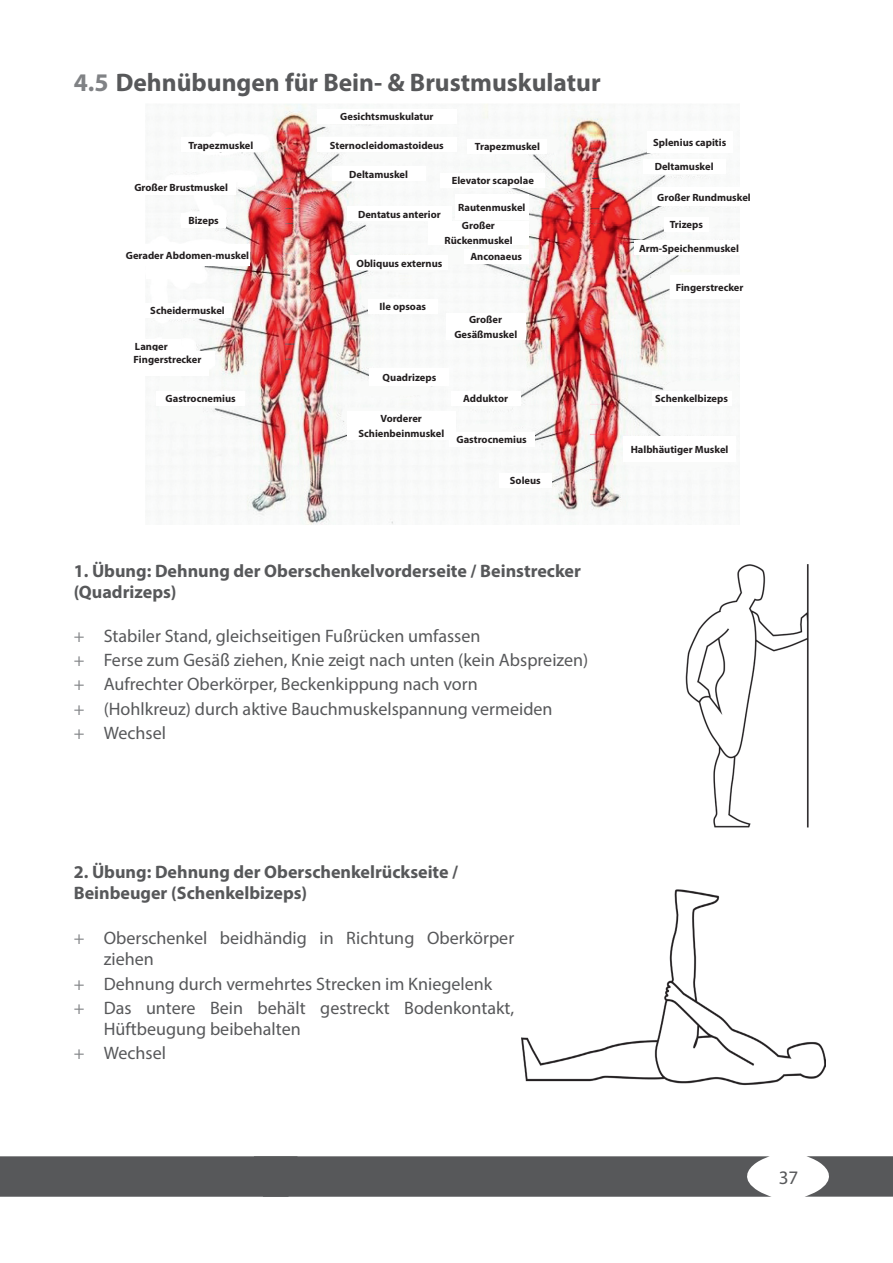
<style>
.page{position:relative;width:893px;height:1263px;background:#fff}
.page>*{position:absolute;margin:0;border:0;box-sizing:border-box;transform-origin:0 0}
.t1{font:700 25.5px "Myriad Pro";color:#57585a}
.t2{font:19.2px "Myriad Pro";color:#57585a}
.t3{font:18px/21.1px "Myriad Pro";color:#57585a}
.Fließtext_Fett{font:700 18px/21.1px "Myriad Pro";color:#57585a}
.t4{font:700 10.5px/15px "Myriad Pro";color:#231f20;text-align:center}
.s1{color:#808285}
</style>
<div class="page">
<img style="left:157px;top:104px;width:582px;height:420px">
<img style="left:685px;top:565px;width:124px;height:263px">
<img style="left:522px;top:889px;width:303px;height:197px">
<svg style="left:0;top:1156px;width:771px;height:41px;background:#5d5d5f"></svg>
<svg style="left:805px;top:1156px;width:88px;height:41px"></svg>
<div style="left:127px;top:180px;width:109px;height:15px;background:#fff"></div>
<div style="left:181px;top:137px;width:80px;height:15px;background:#fff"></div>
<div style="left:181px;top:213px;width:45px;height:14px;background:#fff"></div>
<div style="left:125px;top:244px;width:125px;height:22px;background:#fff"></div>
<div style="left:143px;top:303px;width:89px;height:15px;background:#fff"></div>
<div style="left:122px;top:339px;width:58px;height:15px;background:#fff"></div>
<div style="left:156px;top:391px;width:89px;height:15px;background:#fff"></div>
<div style="left:347px;top:411px;width:108px;height:28px;background:#fff"></div>
<div style="left:317px;top:137px;width:140px;height:15px;background:#fff"></div>
<div style="left:351px;top:255px;width:97px;height:15px;background:#fff"></div>
<div style="left:347px;top:206px;width:105px;height:15px;background:#fff"></div>
<div style="left:332px;top:166px;width:94px;height:15px;background:#fff"></div>
<div style="left:468px;top:139px;width:79px;height:14px;background:#fff"></div>
<div style="left:428px;top:221px;width:101px;height:24px;background:#fff"></div>
<div style="left:370px;top:368px;width:79px;height:18px;background:#fff"></div>
<div style="left:368px;top:299px;width:69px;height:15px;background:#fff"></div>
<div style="left:455px;top:195px;width:74px;height:25px;background:#fff"></div>
<div style="left:451px;top:391px;width:69px;height:15px;background:#fff"></div>
<div style="left:464px;top:249px;width:65px;height:15px;background:#fff"></div>
<div style="left:441px;top:173px;width:104px;height:14px;background:#fff"></div>
<div style="left:664px;top:217px;width:45px;height:15px;background:#fff"></div>
<div style="left:499px;top:473px;width:53px;height:15px;background:#fff"></div>
<div style="left:446px;top:313px;width:79px;height:27px;background:#fff"></div>
<div style="left:449px;top:432px;width:85px;height:15px;background:#fff"></div>
<div style="left:647px;top:131px;width:85px;height:21px;background:#fff"></div>
<div style="left:670px;top:275px;width:79px;height:24px;background:#fff"></div>
<div style="left:652px;top:187px;width:104px;height:19px;background:#fff"></div>
<div style="left:643px;top:159px;width:82px;height:15px;background:#fff"></div>
<div style="left:623px;top:436px;width:113px;height:25px;background:#fff"></div>
<div style="left:652px;top:391px;width:79px;height:15px;background:#fff"></div>
<div style="left:634px;top:240px;width:109px;height:15px;background:#fff"></div>
<div style="left:146px;top:264px;width:53px;height:15px;background:#fff"></div>
<div style="left:135px;top:361px;width:73px;height:15px;background:#fff"></div>
<div style="left:120px;top:351px;width:95px;height:15px;background:#fff"></div>
<div style="left:317px;top:109px;width:140px;height:15px;background:#fff"></div>
<p class="t1" style="left:74px;top:65px;width:528px"><span class="s1">4.5</span> Dehnübungen für Bein- &amp; Brustmuskulatur</p>
<p class="t4" style="left:188px;top:137px;width:67px">Trapezmuskel</p>
<p class="t4" style="left:134px;top:180px;width:95px">Großer Brustmuskel</p>
<p class="t4" style="left:188px;top:213px;width:32px">Bizeps</p>
<p class="t4" style="left:126px;top:248px;width:125px">Gerader Abdomen-muskel</p>
<p class="t4" style="left:150px;top:303px;width:76px">Scheidermuskel</p>
<p class="t4" style="left:135px;top:339px;width:34px">Langer</p>
<p class="t4" style="left:134px;top:351px;width:69px">Fingerstrecker</p>
<p class="t4" style="left:166px;top:391px;width:72px">Gastrocnemius</p>
<p class="t4" style="left:340px;top:109px;width:95px">Gesichtsmuskulatur</p>
<p class="t4" style="left:330px;top:137px;width:115px">Sternocleidomastoideus</p>
<p class="t4" style="left:349px;top:166px;width:60px">Deltamuskel</p>
<p class="t4" style="left:358px;top:206px;width:84px">Dentatus anterior</p>
<p class="t4" style="left:475px;top:139px;width:67px">Trapezmuskel</p>
<p class="t4" style="left:452px;top:173px;width:84px">Elevator scapolae</p>
<p class="t4" style="left:458px;top:200px;width:69px">Rautenmuskel</p>
<p class="t4" style="left:445px;top:218px;width:70px">Großer<br>Rückenmuskel</p>
<p class="t4" style="left:356px;top:255px;width:87px">Obliquus externus</p>
<p class="t4" style="left:470px;top:249px;width:53px">Anconaeus</p>
<p class="t4" style="left:379px;top:299px;width:48px">Ile opsoas</p>
<p class="t4" style="left:454px;top:311px;width:64px">Großer<br>Gesäßmuskel</p>
<p class="t4" style="left:383px;top:370px;width:55px">Quadrizeps</p>
<p class="t4" style="left:358px;top:410px;width:87px">Vorderer<br>Schienbeinmuskel</p>
<p class="t4" style="left:463px;top:391px;width:46px">Adduktor</p>
<p class="t4" style="left:456px;top:432px;width:72px">Gastrocnemius</p>
<p class="t4" style="left:510px;top:473px;width:32px">Soleus</p>
<p class="Fließtext_Fett" style="left:74px;top:559px;width:509px">1. Übung: Dehnung der Oberschenkelvorderseite / Beinstrecker (Quadrizeps)</p>
<p class="t3" style="left:74px;top:625px;width:408px"><span class="s1">+</span> Stabiler Stand, gleichseitigen Fußrücken umfassen</p>
<p class="t3" style="left:74px;top:649px;width:516px"><span class="s1">+</span> Ferse zum Gesäß ziehen, Knie zeigt nach unten (kein Abspreizen)</p>
<p class="t3" style="left:74px;top:673px;width:406px"><span class="s1">+</span> Aufrechter Oberkörper, Beckenkippung nach vorn</p>
<p class="t3" style="left:74px;top:698px;width:480px"><span class="s1">+</span> (Hohlkreuz) durch aktive Bauchmuskelspannung vermeiden</p>
<p class="t3" style="left:74px;top:722px;width:94px"><span class="s1">+</span> Wechsel</p>
<p class="t4" style="left:653px;top:134px;width:74px">Splenius capitis</p>
<p class="t4" style="left:655px;top:159px;width:60px">Deltamuskel</p>
<p class="t4" style="left:657px;top:189px;width:95px">Großer Rundmuskel</p>
<p class="t4" style="left:670px;top:217px;width:35px">Trizeps</p>
<p class="t4" style="left:639px;top:240px;width:101px">Arm-Speichenmuskel</p>
<p class="t4" style="left:676px;top:279px;width:69px">Fingerstrecker</p>
<p class="t4" style="left:655px;top:391px;width:74px">Schenkelbizeps</p>
<p class="t4" style="left:631px;top:441px;width:99px">Halbhäutiger Muskel</p>
<p class="Fließtext_Fett" style="left:74px;top:860px;width:386px">2. Übung: Dehnung der Oberschenkelrückseite /<br>Beinbeuger (Schenkelbizeps)</p>
<p class="t3" style="left:104px;top:927px;width:412px;text-indent:-30px"><span class="s1">+</span> Oberschenkel beidhändig in Richtung Oberkörper ziehen</p>
<p class="t3" style="left:74px;top:973px;width:420px"><span class="s1">+</span> Dehnung durch vermehrtes Strecken im Kniegelenk</p>
<p class="t3" style="left:104px;top:997px;width:412px;text-indent:-30px"><span class="s1">+</span> Das untere Bein behält gestreckt Bodenkontakt,<br>Hüftbeugung beibehalten</p>
<p class="t3" style="left:74px;top:1042px;width:94px"><span class="s1">+</span> Wechsel</p>
<h2 class="t2" style="left:779px;top:1166px;width:21px">37</h2>
</div>
